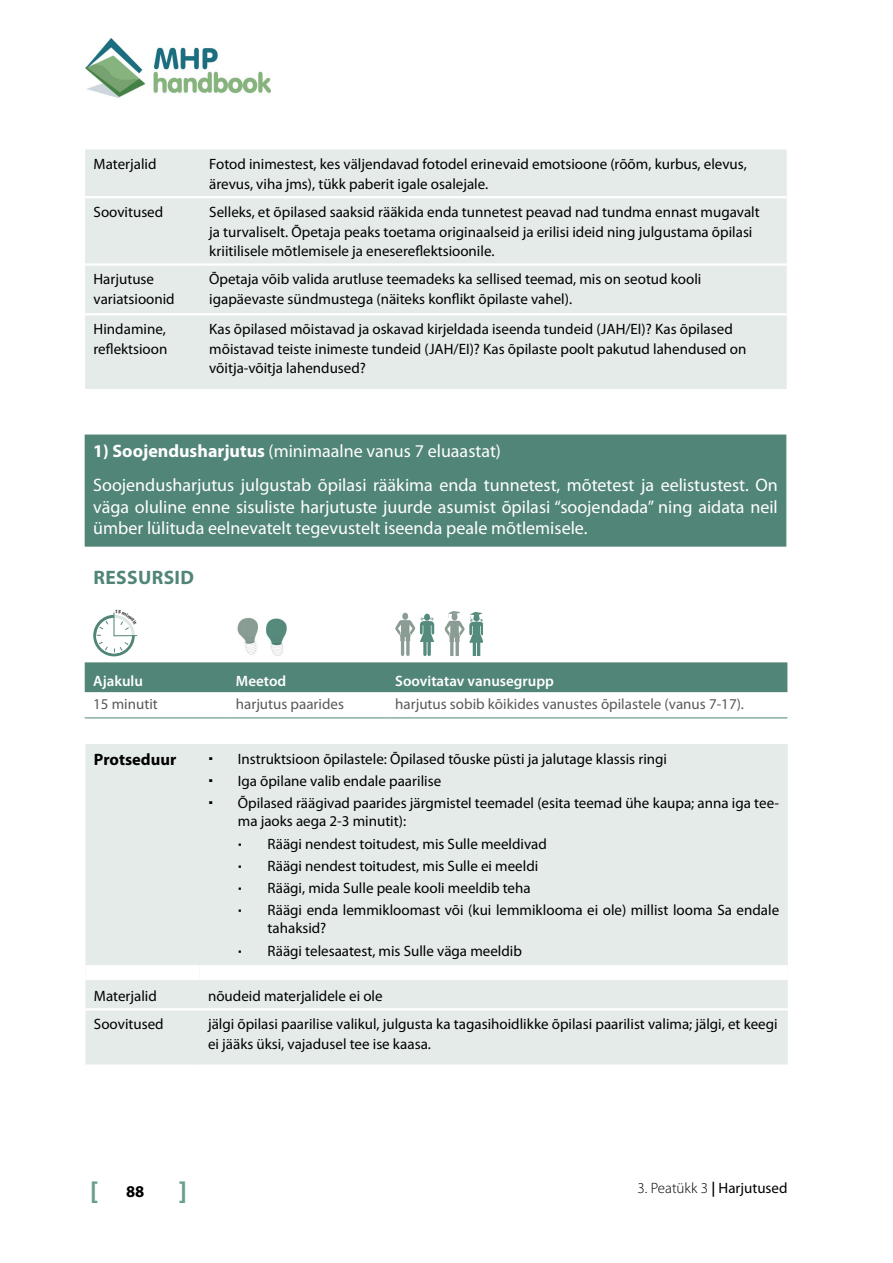
<style>
.page{position:relative;width:893px;height:1263px;background:#fff}
.page>*{position:absolute;margin:0;border:0;box-sizing:border-box;transform-origin:0 0}
.t1{font:700 27px "Myriad Pro";color:#689e90}
.t2{font:700 19.5px "Myriad Pro";letter-spacing:.02em;color:#518578}
.t3{font:18px/34.8px "Myriad Pro";color:#fff}
.t4{font:700 16.5px "Myriad Pro";color:#000}
.t5{font:15px/19.5px "Myriad Pro";color:#000}
.t6{font:15px "Myriad Pro";color:#58595b}
.t7{font:600 15px "Myriad Pro";color:#fff}
.t8{font:300 15px "Myriad Pro";color:#000}
.s1{font-weight:700}
.s2{font-size:27px;color:#689e90}
.s3{font-weight:600}
.s4{font-weight:400}
</style>
<div class="page">
<img style="left:85px;top:38px;width:186px;height:60px">
<div style="left:85px;top:149px;width:702px;height:240px;background:#e4ebe8"></div>
<hr style="left:85px;top:263px;width:116px;height:3px;background:#fff">
<hr style="left:201px;top:263px;width:586px;height:3px;background:#fff">
<hr style="left:85px;top:313px;width:116px;height:2px;background:#fff">
<hr style="left:201px;top:313px;width:586px;height:2px;background:#fff">
<hr style="left:85px;top:196px;width:116px;height:2px;background:#fff">
<hr style="left:201px;top:196px;width:586px;height:2px;background:#fff">
<div style="left:85px;top:662px;width:702px;height:30px;background:#518578"></div>
<hr style="left:85px;top:717px;width:145px;height:1px;background:#518578">
<hr style="left:230px;top:717px;width:159px;height:1px;background:#518578">
<hr style="left:389px;top:717px;width:398px;height:1px;background:#518578">
<img style="left:237px;top:617px;width:50px;height:39px">
<svg style="left:395px;top:613px;width:39px;height:43px"></svg>
<svg style="left:444px;top:611px;width:39px;height:45px"></svg>
<div style="left:85px;top:434px;width:701px;height:113px;background:#518578"></div>
<div style="left:85px;top:744px;width:703px;height:320px;background:#e4ebe8"></div>
<div style="left:85px;top:965px;width:115px;height:15px;background:#fff"></div>
<div style="left:200px;top:965px;width:588px;height:15px;background:#fff"></div>
<hr style="left:85px;top:1008px;width:115px;height:2px;background:#fff">
<hr style="left:200px;top:1008px;width:588px;height:2px;background:#fff">
<svg style="left:93px;top:612px;width:45px;height:44px"></svg>
<p class="t5" style="left:94px;top:154px;width:65px">Materjalid</p>
<p class="t5" style="left:209px;top:154px;width:539px">Fotod inimestest, kes väljendavad fotodel erinevaid emotsioone (rõõm, kurbus, elevus, ärevus, viha jms), tükk paberit igale osalejale.</p>
<p class="t5" style="left:94px;top:202px;width:71px">Soovitused</p>
<p class="t5" style="left:209px;top:202px;width:552px">Selleks, et õpilased saaksid rääkida enda tunnetest peavad nad tundma ennast mugavalt ja turvaliselt. Õpetaja peaks toetama originaalseid ja erilisi ideid ning julgustama õpilasi kriitilisele mõtlemisele ja enesereflektsioonile.</p>
<p class="t5" style="left:94px;top:269px;width:83px">Harjutuse variatsioonid</p>
<p class="t5" style="left:209px;top:269px;width:494px">Õpetaja võib valida arutluse teemadeks ka sellised teemad, mis on seotud kooli igapäevaste sündmustega (näiteks konflikt õpilaste vahel).</p>
<p class="t5" style="left:94px;top:319px;width:75px">Hindamine, reflektsioon</p>
<p class="t5" style="left:209px;top:319px;width:539px">Kas õpilased mõistavad ja oskavad kirjeldada iseenda tundeid (JAH/EI)? Kas õpilased mõistavad teiste inimeste tundeid (JAH/EI)? Kas õpilaste poolt pakutud lahendused on võitja-võitja lahendused?</p>
<p class="t3" style="left:93px;top:433px;width:686px"><span class="s1">1) Soojendusharjutus</span> (minimaalne vanus 7 eluaastat)<br>Soojendusharjutus julgustab õpilasi rääkima enda tunnetest, mõtetest ja eelistustest. On</p>
<p class="t3" style="left:93px;top:496px;width:686px;line-height:21.3px">väga oluline enne sisuliste harjutuste juurde asumist õpilasi “soojendada” ning aidata neil ümber lülituda eelnevatelt tegevustelt iseenda peale mõtlemisele.</p>
<h2 class="t2" style="left:93px;top:565px;width:102px">RESSURSID</h2>
<p class="t7" style="left:93px;top:671px;width:51px">Ajakulu</p>
<p class="t7" style="left:236px;top:671px;width:52px">Meetod</p>
<p class="t7" style="left:395px;top:671px;width:160px">Soovitatav vanusegrupp</p>
<p class="t6" style="left:93px;top:695px;width:66px">15 minutit</p>
<p class="t6" style="left:236px;top:695px;width:110px">harjutus paarides</p>
<p class="t6" style="left:395px;top:695px;width:350px">harjutus sobib kõikides vanustes õpilastele (vanus 7-17).</p>
<p class="t4" style="left:94px;top:749px;width:84px">Protseduur</p>
<p class="t5" style="left:238px;top:747px;width:543px;line-height:22.2px">Instruktsioon õpilastele: Õpilased tõuske püsti ja jalutage klassis ringi<br>Iga õpilane valib endale paarilise<br>Õpilased räägivad paarides järgmistel teemadel (esita teemad ühe kaupa; anna iga tee-</p>
<p class="t5" style="left:268px;top:810px;width:513px;line-height:22.2px;text-indent:-30px">ma jaoks aega 2-3 minutit):<br>Räägi nendest toitudest, mis Sulle meeldivad<br>Räägi nendest toitudest, mis Sulle ei meeldi<br>Räägi, mida Sulle peale kooli meeldib teha<br>Räägi enda lemmikloomast või (kui lemmiklooma ei ole) millist looma Sa endale</p>
<p class="t5" style="left:268px;top:917px;width:256px;line-height:22.2px">tahaksid?<br>Räägi telesaatest, mis Sulle väga meeldib</p>
<p class="t5" style="left:94px;top:986px;width:65px">Materjalid</p>
<p class="t5" style="left:208px;top:986px;width:176px">nõudeid materjalidele ei ole</p>
<p class="t5" style="left:94px;top:1014px;width:71px">Soovitused</p>
<p class="t5" style="left:208px;top:1014px;width:571px">jälgi õpilasi paarilise valikul, julgusta ka tagasihoidlikke õpilasi paarilist valima; jälgi, et keegi ei jääks üksi, vajadusel tee ise kaasa.</p>
<p class="t4" style="left:90px;top:1181px;width:56px"><span class="s2">[</span> 88</p>
<h1 class="t1" style="left:179px;top:1173px;width:10px">]</h1>
<p class="t8" style="left:638px;top:1179px;width:151px">3. Peatükk 3 <span class="s3">|</span> <span class="s4">Harjutused</span></p>
</div>
